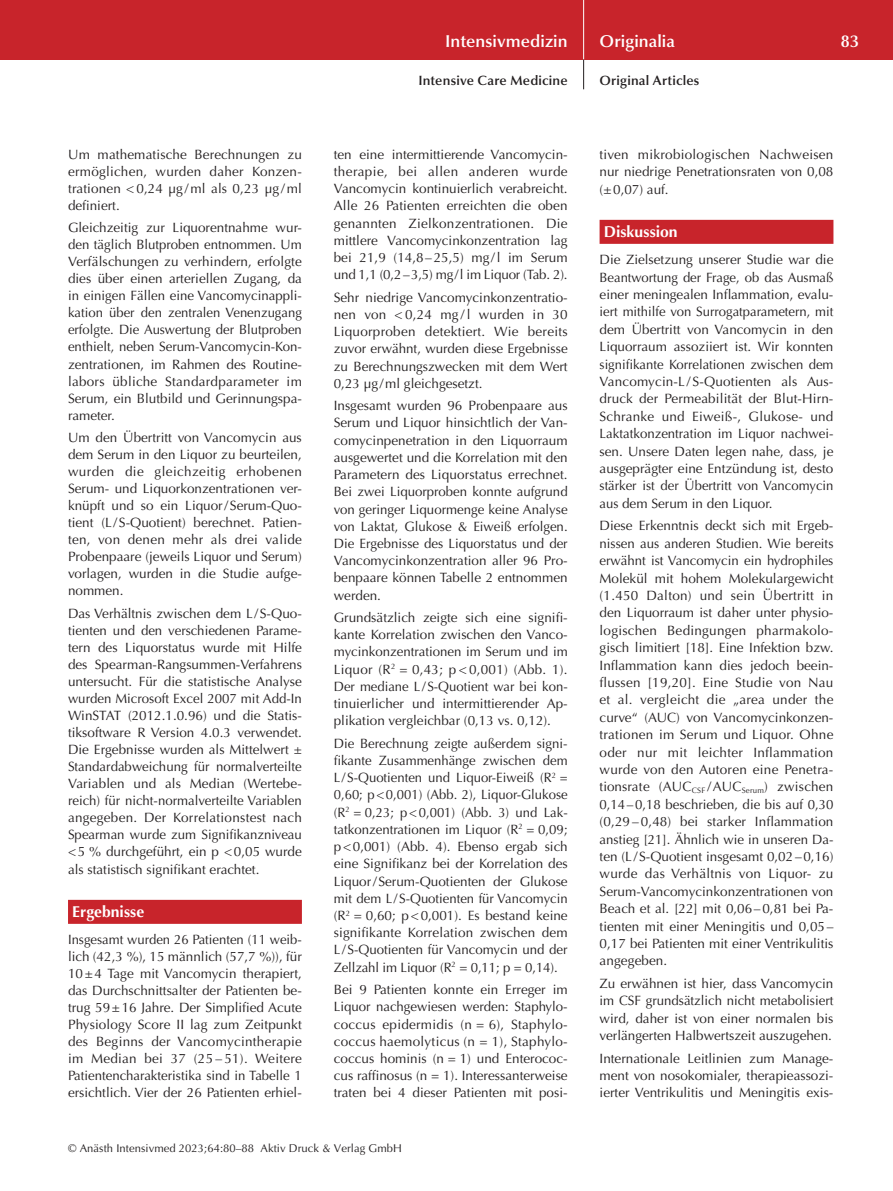
<style>
.page{position:relative;width:893px;height:1191px;background:#fff}
.page>*{position:absolute;margin:0;border:0;box-sizing:border-box;transform-origin:0 0}
.t1{font:600 17.25px "Optima";color:#fff}
.t2{font:700 15.75px "Optima";letter-spacing:.005em;color:#fff}
.t3{font:13.5px/17.2px "Optima";color:#231f20;text-align:justify}
.t4{font:600 13.5px "Optima";letter-spacing:.015em;color:#231f20}
.t5{font:11.25px "Optima";letter-spacing:.005em;color:#231f20}
</style>
<div class="page">
<div style="left:0;top:0;width:893px;height:60px;background:#c8242b"></div>
<hr style="left:583px;top:0;width:1px;height:60px;background:#fff">
<svg style="left:583px;top:60px;width:1px;height:29px"></svg>
<div style="left:68px;top:900px;width:234px;height:24px;background:#c8242b"></div>
<div style="left:600px;top:220px;width:233px;height:24px;background:#c8242b"></div>
<p class="t3" style="left:68px;top:146px;width:235px">Um mathematische Berechnungen zu ermöglichen, wurden daher Konzen&shy;trationen &lt;0,24 µg / ml als 0,23 µg / ml definiert.</p>
<p class="t3" style="left:68px;top:219px;width:235px">Gleichzeitig zur Liquorentnahme wur&shy;den täglich Blutproben entnommen. Um Verfälschungen zu verhindern, erfolgte dies über einen arteriellen Zugang, da in einigen Fällen eine Vancomycinappli&shy;kation über den zentralen Venenzugang erfolgte. Die Auswertung der Blutproben enthielt, neben Serum-Vancomycin-Kon&shy;zentrationen, im Rahmen des Routine&shy;labors übliche Standardparameter im Serum, ein Blutbild und Gerinnungspa&shy;rameter.</p>
<p class="t3" style="left:68px;top:429px;width:235px">Um den Übertritt von Vancomycin aus dem Serum in den Liquor zu beurteilen, wurden die gleichzeitig erhobenen Serum- und Liquorkonzentrationen ver&shy;knüpft und so ein Liquor/Serum-Quo&shy;tient (L/S-Quotient) berechnet. Patien&shy;ten, von denen mehr als drei valide Probenpaare (jeweils Liquor und Serum) vorlagen, wurden in die Studie aufge&shy;nommen.</p>
<p class="t3" style="left:68px;top:604px;width:235px">Das Verhältnis zwischen dem L /S-Quo&shy;tienten und den verschiedenen Parame&shy;tern des Liquorstatus wurde mit Hilfe des Spearman-Rangsummen-Verfahrens untersucht. Für die statistische Analyse wurden Microsoft Excel 2007 mit Add-In WinSTAT (2012.1.0.96) und die Statis&shy;tiksoftware R Version 4.0.3 verwendet.<br>Die Ergebnisse wurden als Mittelwert ± Standardabweichung für normalverteilte Variablen und als Median (Wertebe&shy;reich) für nicht-normalverteilte Variablen angegeben. Der Korrelationstest nach Spearman wurde zum Signifikanzniveau &lt;5 % durchgeführt, ein p &lt;0,05 wurde als statistisch signifikant erachtet.</p>
<p class="t2" style="left:72px;top:902px;width:74px">Ergebnisse</p>
<p class="t3" style="left:68px;top:931px;width:235px">Insgesamt wurden 26 Patienten (11 weib&shy;lich (42,3 %), 15 männlich (57,7 %)), für 10±4 Tage mit Vancomycin therapiert, das Durchschnittsalter der Patienten be&shy;trug 59±16 Jahre. Der Simplified Acute Physiology Score II lag zum Zeitpunkt des Beginns der Vancomycintherapie im Median bei 37 (25 – 51). Weitere Patientencharakteristika sind in Tabelle 1 ersichtlich. Vier der 26 Patienten erhiel-</p>
<p class="t1" style="left:445px;top:31px;width:124px">Intensivmedizin</p>
<p class="t1" style="left:600px;top:31px;width:77px">Originalia</p>
<p class="t1" style="left:841px;top:31px;width:20px">83</p>
<p class="t4" style="left:418px;top:73px;width:151px">Intensive Care Medicine</p>
<p class="t4" style="left:600px;top:73px;width:101px">Original Articles</p>
<p class="t3" style="left:334px;top:146px;width:235px">ten eine intermittierende Vancomycin&shy;therapie, bei allen anderen wurde Vancomycin kontinuierlich verabreicht.<br>Alle 26 Patienten erreichten die oben genannten Zielkonzentrationen. Die mittlere Vancomycinkonzentration lag bei 21,9 (14,8–25,5) mg/l im Serum und 1,1 (0,2–3,5) mg/l im Liquor (Tab. 2).</p>
<p class="t3" style="left:334px;top:289px;width:235px">Sehr niedrige Vancomycinkonzentratio&shy;nen von &lt; 0,24 mg / l wurden in 30<br>Liquorproben detektiert. Wie bereits zuvor erwähnt, wurden diese Ergebnisse zu Berechnungszwecken mit dem Wert 0,23 µg /ml gleichgesetzt.</p>
<p class="t3" style="left:334px;top:397px;width:235px">Insgesamt wurden 96 Probenpaare aus Serum und Liquor hinsichtlich der Van&shy;comycinpenetration in den Liquorraum ausgewertet und die Korrelation mit den Parametern des Liquorstatus errechnet.<br>Bei zwei Liquorproben konnte aufgrund von geringer Liquormenge keine Analyse von Laktat, Glukose &amp; Eiweiß erfolgen.<br>Die Ergebnisse des Liquorstatus und der Vancomycinkonzentration aller 96 Pro&shy;benpaare können Tabelle 2 entnommen werden.</p>
<p class="t3" style="left:334px;top:609px;width:235px">Grundsätzlich zeigte sich eine signifi&shy;kante Korrelation zwischen den Vanco&shy;mycinkonzentrationen im Serum und im Liquor (R<sup>2</sup> = 0,43; p &lt; 0,001) (Abb. 1).<br>Der mediane L /S-Quotient war bei kon&shy;tinuierlicher und intermittierender Ap&shy;plikation vergleichbar (0,13 vs. 0,12).</p>
<p class="t3" style="left:334px;top:734px;width:235px">Die Berechnung zeigte außerdem signi&shy;fikante Zusammenhänge zwischen dem L/S-Quotienten und Liquor-Eiweiß (R<sup>2</sup> = 0,60; p&lt;0,001) (Abb. 2), Liquor-Glukose (R<sup>2</sup> = 0,23; p&lt;0,001) (Abb. 3) und Lak&shy;tatkonzentrationen im Liquor (R<sup>2</sup> = 0,09; p&lt;0,001) (Abb. 4). Ebenso ergab sich eine Signifikanz bei der Korrelation des Liquor/Serum-Quotienten der Glukose mit dem L/S-Quotienten für Vancomycin (R<sup>2</sup> = 0,60; p&lt;0,001). Es bestand keine signifikante Korrelation zwischen dem L/S-Quotienten für Vancomycin und der Zellzahl im Liquor (R<sup>2</sup> = 0,11; p = 0,14).</p>
<p class="t3" style="left:334px;top:981px;width:235px">Bei 9 Patienten konnte ein Erreger im Liquor nachgewiesen werden: Staphylo&shy;coccus epidermidis (n = 6), Staphylo&shy;coccus haemolyticus (n = 1), Staphylo&shy;coccus hominis (n = 1) und Enterococ&shy;cus raffinosus (n = 1). Interessanterweise traten bei 4 dieser Patienten mit posi-</p>
<p class="t3" style="left:600px;top:146px;width:235px">tiven mikrobiologischen Nachweisen nur niedrige Penetrationsraten von 0,08 (±0,07) auf.</p>
<p class="t2" style="left:604px;top:222px;width:75px">Diskussion</p>
<p class="t3" style="left:600px;top:251px;width:235px">Die Zielsetzung unserer Studie war die Beantwortung der Frage, ob das Ausmaß einer meningealen Inflammation, evalu&shy;iert mithilfe von Surrogatparametern, mit dem Übertritt von Vancomycin in den Liquorraum assoziiert ist. Wir konnten signifikante Korrelationen zwischen dem Vancomycin-L / S-Quotienten als Aus&shy;druck der Permeabilität der Blut-Hirn-Schranke und Eiweiß-, Glukose- und Laktatkonzentration im Liquor nachwei&shy;sen. Unsere Daten legen nahe, dass, je ausgeprägter eine Entzündung ist, desto stärker ist der Übertritt von Vancomycin aus dem Serum in den Liquor.</p>
<p class="t3" style="left:600px;top:517px;width:235px">Diese Erkenntnis deckt sich mit Ergeb&shy;nissen aus anderen Studien. Wie bereits erwähnt ist Vancomycin ein hydrophiles Molekül mit hohem Molekulargewicht (1.450 Dalton) und sein Übertritt in den Liquorraum ist daher unter physio&shy;logischen Bedingungen pharmakolo&shy;gisch limitiert [18]. Eine Infektion bzw.<br>Inflammation kann dies jedoch beein&shy;flussen [19,20]. Eine Studie von Nau et al. vergleicht die „area under the curve“ (AUC) von Vancomycinkonzen&shy;trationen im Serum und Liquor. Ohne oder nur mit leichter Inflammation wurde von den Autoren eine Penetra&shy;tionsrate (AUC<sub>CSF</sub> /AUC<sub>Serum</sub>) zwischen 0,14–0,18 beschrieben, die bis auf 0,30 (0,29 – 0,48) bei starker Inflammation anstieg [21]. Ähnlich wie in unseren Da&shy;ten (L/S-Quotient insgesamt 0,02–0,16) wurde das Verhältnis von Liquor- zu Serum-Vancomycinkonzentrationen von Beach et al. [22] mit 0,06–0,81 bei Pa&shy;tienten mit einer Meningitis und 0,05– 0,17 bei Patienten mit einer Ventrikulitis angegeben.</p>
<p class="t3" style="left:600px;top:974px;width:235px">Zu erwähnen ist hier, dass Vancomycin im CSF grundsätzlich nicht metabolisiert wird, daher ist von einer normalen bis verlängerten Halbwertszeit auszugehen.</p>
<p class="t3" style="left:600px;top:1049px;width:235px">Internationale Leitlinien zum Manage&shy;ment von nosokomialer, therapieassozi&shy;ierter Ventrikulitis und Meningitis exis-</p>
<p class="t5" style="left:68px;top:1142px;width:335px">© Anästh Intensivmed 2023;64:80–88 Aktiv Druck &amp; Verlag GmbH</p>
</div>
